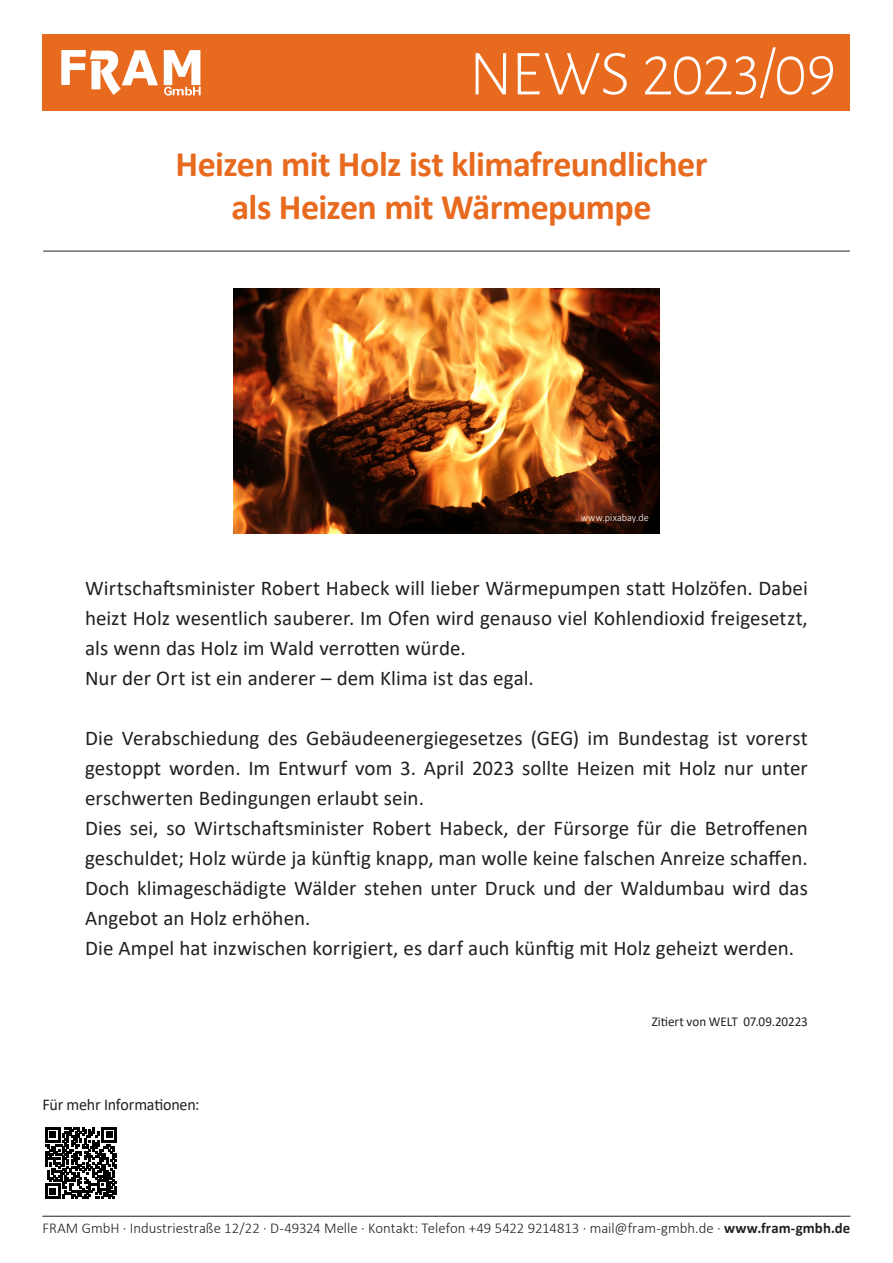
<style>
.page{position:relative;width:893px;height:1263px;background:#fff}
.page>*{position:absolute;margin:0;border:0;box-sizing:border-box;transform-origin:0 0}
.t1{font:300 64.5px "Alegreya Sans SC";letter-spacing:-.025em;color:#fff}
.t2{font:700 36px/43.2px "Calibri";letter-spacing:-.015em;color:#e86a1f;text-align:center}
.t3{font:21px/30px "Calibri";color:#231f20}
.t4{font:16.5px "Calibri";letter-spacing:-.015em;color:#231f20}
.t5{font:300 15px "Calibri";color:#231f20}
.t6{font:13.5px "Calibri";letter-spacing:-.005em;color:#231f20}
.t7{font:300 10.5px "Calibri";letter-spacing:.005em;color:#fff}
.s1{font-weight:700}
</style>
<div class="page">
<hr style="left:43px;top:1216px;width:807px;height:1px;background:#231f20">
<hr style="left:43px;top:251px;width:807px;height:1px;background:#231f20">
<div style="left:43px;top:34px;width:807px;height:77px;background:#e86a1f"></div>
<svg style="left:61px;top:50px;width:97px;height:45px"></svg>
<svg style="left:164px;top:50px;width:37px;height:46px"></svg>
<svg style="left:45px;top:1127px;width:72px;height:72px"></svg>
<img style="left:233px;top:288px;width:427px;height:246px">
<h1 class="t1" style="left:469px;top:31px;width:368px">NEWS 2023/09</h1>
<h2 class="t2" style="left:176px;top:142px;width:533px">Heizen mit Holz ist klimafreundlicher als Heizen mit Wärmepumpe</h2>
<p class="t7" style="left:581px;top:511px;width:70px">www.pixabay.de</p>
<p class="t3" style="left:85px;top:572px;width:724px">Wirtschaftsminister Robert Habeck will lieber Wärmepumpen statt Holzöfen. Dabei heizt Holz wesentlich sauberer. Im Ofen wird genauso viel Kohlendioxid freigesetzt, als wenn das Holz im Wald verrotten würde.<br>Nur der Ort ist ein anderer – dem Klima ist das egal.</p>
<p class="t3" style="left:85px;top:722px;width:724px">Die Verabschiedung des Gebäudeenergiegesetzes (GEG) im Bundestag ist vorerst gestoppt worden. Im Entwurf vom 3. April 2023 sollte Heizen mit Holz nur unter erschwerten Bedingungen erlaubt sein.<br>Dies sei, so Wirtschaftsminister Robert Habeck, der Fürsorge für die Betroffenen geschuldet; Holz würde ja künftig knapp, man wolle keine falschen Anreize schaffen.<br>Doch klimageschädigte Wälder stehen unter Druck und der Waldumbau wird das Angebot an Holz erhöhen.<br>Die Ampel hat inzwischen korrigiert, es darf auch künftig mit Holz geheizt werden.</p>
<p class="t4" style="left:43px;top:1092px;width:159px">Für mehr Informationen:</p>
<p class="t6" style="left:652px;top:1012px;width:158px">Zitiert von WELT 07.09.20223</p>
<p class="t5" style="left:43px;top:1219px;width:809px">FRAM GmbH · Industriestraße 12/22 · D-49324 Melle · Kontakt: Telefon +49 5422 9214813 · mail@fram-gmbh.de · <span class="s1">www.fram-gmbh.de</span></p>
</div>
